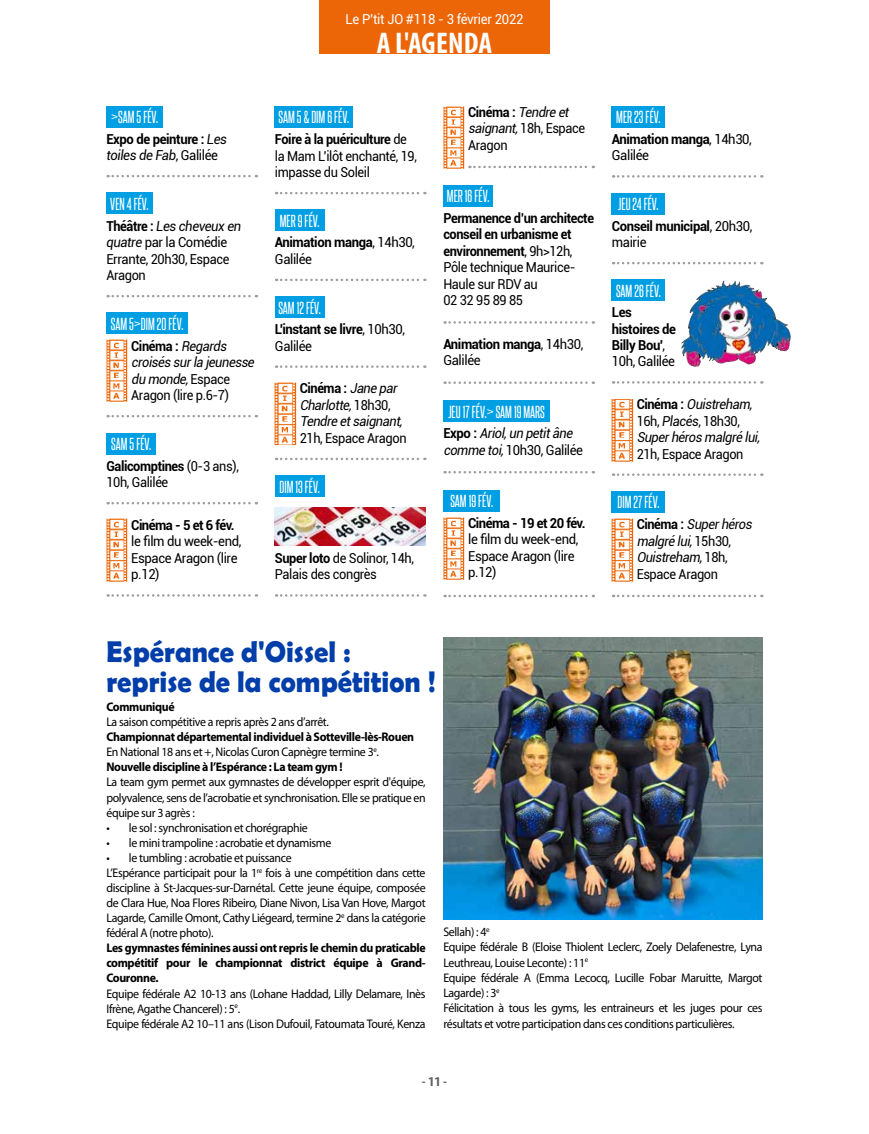
<style>
.page{position:relative;width:869px;height:1134px;background:#fff}
.page>*{position:absolute;margin:0;border:0;box-sizing:border-box;transform-origin:0 0}
.t1{font:700 30px/30px "Berlin Sans FB Demi";color:#013ea9;scale:.95 1}
.t2{font:700 condensed 30px "Myriad Pro";letter-spacing:.01em;color:#fff}
.t3{font:15px "Steelfish Rg";color:#fff}
.t4{font:italic 13.75px/16.5px "Roboto";color:#000;scale:.93 1}
.t5{font:700 13.75px/16.5px "Roboto";letter-spacing:-.03em;color:#000;scale:.95 1}
.t6{font:13.75px/16.5px "Roboto";letter-spacing:-.03em;color:#000;scale:.93 1}
.t7{font:13.75px/16.5px "Roboto";letter-spacing:-.03em;color:#000;scale:.95 1}
.t8{font:700 13.75px/16.5px "Roboto";letter-spacing:-.03em;color:#000;scale:.93 1}
.t9{font:13.75px "Roboto";letter-spacing:-.02em;color:#fff;scale:.95 1}
.t10{font:700 condensed 13.5px "Myriad Pro";color:#646363;scale:1.11 1}
.t11{font:12.5px/15.1px "Myriad Pro";letter-spacing:-.03em;color:#000;scale:.95 1}
.t12{font:700 12.5px/15.1px "Myriad Pro";letter-spacing:-.03em;color:#000;scale:.95 1}
.s1{font-weight:400;font-style:italic}
.s2{font-weight:400}
.s3{font-weight:700}
.s4{font-style:italic}
.s5{font-weight:700;font-style:normal}
.s6{font-style:normal}
.s7{font-style:inherit}
</style>
<div class="page">
<svg style="left:108px;top:175px;width:149px;height:2px"></svg>
<svg style="left:108px;top:295px;width:149px;height:2px"></svg>
<svg style="left:108px;top:415px;width:149px;height:2px"></svg>
<svg style="left:108px;top:502px;width:149px;height:2px"></svg>
<svg style="left:108px;top:594px;width:149px;height:3px"></svg>
<div style="left:106px;top:106px;width:57px;height:22px;background:#009fe3"></div>
<div style="left:106px;top:193px;width:46px;height:21px;background:#009fe3"></div>
<div style="left:106px;top:313px;width:82px;height:21px;background:#009fe3"></div>
<div style="left:106px;top:433px;width:50px;height:21px;background:#009fe3"></div>
<svg style="left:276px;top:192px;width:149px;height:2px"></svg>
<svg style="left:276px;top:279px;width:149px;height:2px"></svg>
<svg style="left:276px;top:365px;width:149px;height:3px"></svg>
<svg style="left:276px;top:458px;width:149px;height:2px"></svg>
<svg style="left:276px;top:594px;width:149px;height:3px"></svg>
<div style="left:275px;top:106px;width:78px;height:22px;background:#009fe3"></div>
<div style="left:275px;top:210px;width:49px;height:21px;background:#009fe3"></div>
<div style="left:275px;top:297px;width:49px;height:21px;background:#009fe3"></div>
<div style="left:275px;top:476px;width:49px;height:21px;background:#009fe3"></div>
<svg style="left:469px;top:166px;width:124px;height:2px"></svg>
<svg style="left:444px;top:321px;width:149px;height:3px"></svg>
<svg style="left:444px;top:381px;width:149px;height:3px"></svg>
<svg style="left:444px;top:471px;width:149px;height:2px"></svg>
<svg style="left:444px;top:595px;width:149px;height:2px"></svg>
<div style="left:443px;top:185px;width:50px;height:21px;background:#009fe3"></div>
<div style="left:443px;top:401px;width:106px;height:21px;background:#009fe3"></div>
<div style="left:443px;top:490px;width:57px;height:21px;background:#009fe3"></div>
<svg style="left:612px;top:175px;width:150px;height:3px"></svg>
<svg style="left:612px;top:262px;width:150px;height:2px"></svg>
<svg style="left:612px;top:381px;width:150px;height:3px"></svg>
<svg style="left:612px;top:473px;width:150px;height:3px"></svg>
<svg style="left:612px;top:595px;width:150px;height:2px"></svg>
<div style="left:611px;top:106px;width:53px;height:22px;background:#009fe3"></div>
<div style="left:611px;top:193px;width:53px;height:21px;background:#009fe3"></div>
<div style="left:611px;top:280px;width:53px;height:21px;background:#009fe3"></div>
<div style="left:611px;top:491px;width:53px;height:22px;background:#009fe3"></div>
<div style="left:319px;top:0;width:230px;height:53px;background:#ec6608"></div>
<img style="left:106px;top:339px;width:22px;height:62px">
<img style="left:275px;top:383px;width:21px;height:62px">
<img style="left:443px;top:106px;width:21px;height:62px">
<img style="left:443px;top:517px;width:21px;height:63px">
<img style="left:611px;top:399px;width:21px;height:62px">
<img style="left:611px;top:519px;width:21px;height:62px">
<img style="left:106px;top:519px;width:22px;height:62px">
<img style="left:275px;top:508px;width:150px;height:38px">
<svg style="left:712px;top:282px;width:11px;height:6px"></svg>
<img style="left:443px;top:638px;width:319px;height:281px">
<p class="t9" style="left:345px;top:10px;width:189px">Le P’tit JO #118 - 3 février 2022</p>
<h1 class="t2" style="left:376px;top:24px;width:117px">A L'AGENDA</h1>
<p class="t3" style="left:111px;top:108px;width:48px">&gt;SAM 5 FÉV.</p>
<p class="t5" style="left:106px;top:130px;width:128px">Expo de peinture : <span class="s1">Les toiles de Fab</span><span class="s2">, Galilée</span></p>
<p class="t3" style="left:110px;top:195px;width:40px">VEN 4 FÉV.</p>
<p class="t7" style="left:106px;top:217px;width:143px"><span class="s3">Théâtre :</span> <span class="s4">Les cheveux en quatre</span> par la Comédie<br>Errante, 20h30, Espace<br>Aragon</p>
<p class="t3" style="left:111px;top:315px;width:74px">SAM 5&gt;DIM 20 FÉV.</p>
<p class="t4" style="left:131px;top:337px;width:137px"><span class="s5">C i n é m a :</span> Regards croiséssurlajeunesse du monde,<span class="s6">E s p a c e<br>Aragon (lire p.6-7)</span></p>
<p class="t3" style="left:111px;top:435px;width:42px">SAM 5 FÉV.</p>
<p class="t6" style="left:106px;top:457px;width:144px"><span class="s3">Galicomptines</span> (0-3 ans),<br>10h, Galilée</p>
<p class="t5" style="left:131px;top:516px;width:110px">Cinéma - 5 et 6 fév.</p>
<p class="t7" style="left:131px;top:533px;width:117px">le film du week-end,<br>Espace Aragon (lire p.12)</p>
<p class="t3" style="left:278px;top:108px;width:72px">SAM 5 &amp; DIM 6 FÉV.</p>
<p class="t6" style="left:275px;top:130px;width:154px"><span class="s3">Foire à la puériculture</span> de la Mam L'ilôt enchanté, 19, impasse du Soleil</p>
<p class="t3" style="left:280px;top:212px;width:41px">MER 9 FÉV.</p>
<p class="t5" style="left:275px;top:234px;width:149px">Animation manga<span class="s2">, 14h30,<br>Galilée</span></p>
<p class="t3" style="left:278px;top:298px;width:44px">SAM 12 FÉV.</p>
<p class="t5" style="left:275px;top:320px;width:138px">L'instant se livre<span class="s2">, 10h30,<br>Galilée</span></p>
<p class="t4" style="left:299px;top:380px;width:115px"><span class="s5">Cinéma :</span> Janepar<br>Charlotte,<span class="s6">1 8 h 3 0 ,<br></span>Tendreetsaignant,</p>
<p class="t6" style="left:299px;top:429px;width:116px">21h, Espace Aragon</p>
<p class="t3" style="left:279px;top:477px;width:42px">DIM 13 FÉV.</p>
<p class="t6" style="left:275px;top:549px;width:151px"><span class="s3">Super loto</span> de Solinor, 14h,<br>Palais des congrès</p>
<p class="t4" style="left:468px;top:103px;width:127px"><span class="s5">C i n é m a :</span> Tendreet saignant,<span class="s6">18h, Espace<br>Aragon</span></p>
<p class="t3" style="left:447px;top:187px;width:44px">MER 16 FÉV.</p>
<p class="t8" style="left:443px;top:209px;width:163px">Permanence d’un architecte conseil en urbanisme et environnement<span class="s2">, 9h&gt;12h,<br>Pôle technique Maurice-<br>Haule sur RDV au<br>02 32 95 89 85</span></p>
<p class="t5" style="left:443px;top:335px;width:149px">Animation manga<span class="s2">, 14h30,<br>Galilée</span></p>
<p class="t3" style="left:448px;top:402px;width:98px">JEU 17 FÉV.&gt; SAM 19 MARS</p>
<p class="t4" style="left:443px;top:425px;width:152px"><span class="s5">E x p o :</span> Ariol,un petitâne commetoi,<span class="s6">10h30, Galilée</span></p>
<p class="t3" style="left:450px;top:492px;width:44px">SAM 19 FÉV.</p>
<p class="t5" style="left:468px;top:514px;width:125px">Cinéma - 19 et 20 fév.</p>
<p class="t7" style="left:468px;top:531px;width:117px">le film du week-end,<br>Espace Aragon (lire p.12)</p>
<p class="t3" style="left:616px;top:108px;width:46px">MER 23 FÉV.</p>
<p class="t5" style="left:611px;top:130px;width:149px">Animation manga<span class="s2">, 14h30,<br>Galilée</span></p>
<p class="t3" style="left:618px;top:195px;width:42px">JEU 24 FÉV.</p>
<p class="t5" style="left:611px;top:217px;width:149px">Conseil municipal<span class="s2">, 20h30, mairie</span></p>
<p class="t3" style="left:615px;top:282px;width:46px">SAM 26 FÉV.</p>
<p class="t5" style="left:611px;top:304px;width:69px">Les histoires de<br>Billy Bou'<span class="s2">,<br>10h, Galilée</span></p>
<p class="t4" style="left:636px;top:395px;width:137px"><span class="s5">C i n é m a :</span> Ouistreham,<br><span class="s6">16h,</span> <span class="s7">Placés</span><span class="s6">, 18h30,<br></span>Superhérosmalgrélui,</p>
<p class="t6" style="left:636px;top:445px;width:116px">21h, Espace Aragon</p>
<p class="t3" style="left:617px;top:493px;width:43px">DIM 27 FÉV.</p>
<p class="t4" style="left:636px;top:515px;width:129px"><span class="s5">C i n é m a :</span> Superhéros malgrélui,<span class="s6">1 5 h 3 0 ,<br></span>Ouistreham,<span class="s6">1 8 h ,<br>Espace Aragon</span></p>
<h1 class="t1" style="left:106px;top:636px;width:348px">Espérance d'Oissel : reprise de la compétition !</h1>
<p class="t12" style="left:106px;top:699px;width:73px">Communiqué</p>
<p class="t11" style="left:106px;top:714px;width:236px">La saison compétitive a repris après 2 ans d’arrêt.</p>
<p class="t12" style="left:106px;top:729px;width:325px">Championnat départemental individuel à Sotteville-lès-Rouen<br><span class="s2">En National 18 ans et +, Nicolas Curon Capnègre termine 3</span><sup>e</sup><span class="s2">.<br></span>Nouvelle discipline à l’Espérance : La team gym !</p>
<p class="t11" style="left:106px;top:774px;width:337px;text-align:justify">La team gym permet aux gymnastes de développer esprit d'équipe, polyvalence, sens de l’acrobatie et synchronisation. Elle se pratique en équipe sur 3 agrès :</p>
<p class="t11" style="left:106px;top:820px;width:213px">• le sol : synchronisation et chorégraphie</p>
<p class="t11" style="left:106px;top:835px;width:238px">• le mini trampoline : acrobatie et dynamisme</p>
<p class="t11" style="left:106px;top:850px;width:337px">• le tumbling : acrobatie et puissance<br>L’Espérance participait pour la 1<sup>re</sup> fois à une compétition dans cette discipline à St-Jacques-sur-Darnétal. Cette jeune équipe, composée de Clara Hue, Noa Flores Ribeiro, Diane Nivon, Lisa Van Hove, Margot Lagarde, Camille Omont, Cathy Liégeard, termine 2<sup>e</sup> dans la catégorie fédéral A (notre photo).</p>
<p class="t12" style="left:106px;top:940px;width:337px;text-align:justify">Les gymnastes féminines aussi ont repris le chemin du praticable compétitif pour le championnat district équipe à Grand-Couronne.</p>
<p class="t11" style="left:106px;top:985px;width:337px">Equipe fédérale A2 10-13 ans (Lohane Haddad, Lilly Delamare, Inès<br>Ifrène, Agathe Chancerel) : 5<sup>e</sup>.<br>Equipe fédérale A2 10–11 ans (Lison Dufouil, Fatoumata Touré, Kenza</p>
<p class="t11" style="left:443px;top:924px;width:337px">Sellah) : 4<sup>e<br></sup>Equipe fédérale B (Eloise Thiolent Leclerc, Zoely Delafenestre, Lyna Leuthreau, Louise Leconte) : 11<sup>e<br></sup>Equipe fédérale A (Emma Lecocq, Lucille Fobar Maruitte, Margot Lagarde) : 3<sup>e<br></sup>Félicitation à tous les gyms, les entraineurs et les juges pour ces résultats et votre participation dans ces conditions particulières.</p>
<p class="t10" style="left:421px;top:1073px;width:24px">- 11 -</p>
</div>
